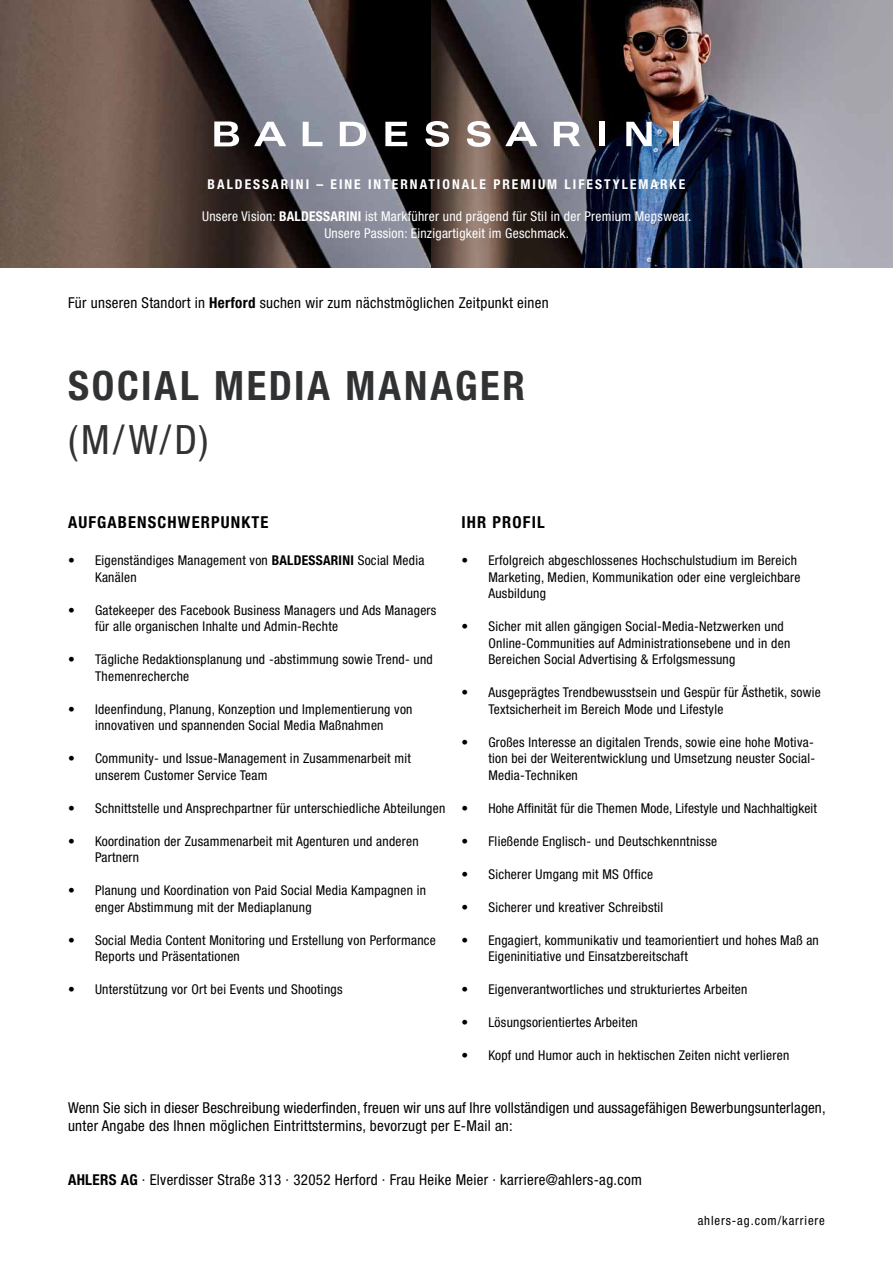
<style>
.page{position:relative;width:893px;height:1263px;background:#fff}
.page>*{position:absolute;margin:0;border:0;box-sizing:border-box;transform-origin:0 0}
.t1{font:700 condensed 40.5px "Helvetica Neue LT Std";letter-spacing:.065em;color:#313233}
.t2{font:condensed 40.5px "Helvetica Neue LT Std";color:#313233}
.t3{font:700 condensed 16.5px "Helvetica Neue LT Std";letter-spacing:.07em;color:#000}
.t4{font:condensed 15px/18px "Helvetica Neue LT Std";letter-spacing:.02em;color:#000}
.t5{font:condensed 13.5px/16.5px "Helvetica Neue LT Std";letter-spacing:.02em;color:#000}
.t6{font:condensed 13.5px/16.2px "Helvetica Neue LT Std";letter-spacing:.02em;color:#fff;text-align:center}
.t7{font:700 condensed 13.5px "Helvetica Neue LT Std";letter-spacing:.15em;color:#fff}
.t8{font:condensed 12.75px "Helvetica Neue LT Std";letter-spacing:.07em;color:#000}
.s1{font-weight:700}
</style>
<div class="page">
<img style="left:0;top:0;width:893px;height:268px">
<svg style="left:385px;top:122px;width:22px;height:24px"></svg>
<svg style="left:425px;top:121px;width:24px;height:26px"></svg>
<svg style="left:467px;top:121px;width:24px;height:26px"></svg>
<div style="left:673px;top:122px;width:6px;height:24px;background:#fff"></div>
<div style="left:599px;top:122px;width:6px;height:24px;background:#fff"></div>
<svg style="left:626px;top:122px;width:26px;height:24px"></svg>
<svg style="left:340px;top:122px;width:26px;height:24px"></svg>
<svg style="left:303px;top:122px;width:19px;height:24px"></svg>
<svg style="left:214px;top:121px;width:25px;height:25px"></svg>
<svg style="left:254px;top:122px;width:32px;height:24px"></svg>
<svg style="left:505px;top:122px;width:32px;height:24px"></svg>
<svg style="left:554px;top:122px;width:26px;height:24px"></svg>
<p class="t7" style="left:208px;top:176px;width:479px">BALDESSARINI – EINE INTERNATIONALE PREMIUM LIFESTYLEMARKE</p>
<p class="t6" style="left:202px;top:208px;width:491px">Unsere Vision: <span class="s1">BALDESSARINI</span> ist Markführer und prägend für Stil in der Premium Menswear.<br>Unsere Passion: Einzigartigkeit im Geschmack.</p>
<p class="t4" style="left:68px;top:294px;width:482px">Für unseren Standort in <span class="s1">Herford</span> suchen wir zum nächstmöglichen Zeitpunkt einen</p>
<h1 class="t1" style="left:68px;top:361px;width:458px">SOCIAL MEDIA MANAGER</h1>
<h1 class="t2" style="left:68px;top:416px;width:142px">(M/W/D)</h1>
<p class="t3" style="left:68px;top:512px;width:202px">AUFGABENSCHWERPUNKTE</p>
<p class="t3" style="left:461px;top:512px;width:85px">IHR PROFIL</p>
<p class="t5" style="left:95px;top:552px;width:331px;text-indent:-27px">• Eigenständiges Management von <span class="s1">BALDESSARINI</span> Social Media<br>Kanälen</p>
<p class="t5" style="left:95px;top:601px;width:343px;text-indent:-27px">• Gatekeeper des Facebook Business Managers und Ads Managers für alle organischen Inhalte und Admin-Rechte</p>
<p class="t5" style="left:95px;top:651px;width:339px;text-indent:-27px">• Tägliche Redaktionsplanung und -abstimmung sowie Trend- und<br>Themenrecherche</p>
<p class="t5" style="left:68px;top:700px;width:346px;text-align:center">• Ideenfindung, Planung, Konzeption und Implementierung von innovativen und spannenden Social Media Maßnahmen</p>
<p class="t5" style="left:95px;top:750px;width:318px;text-indent:-27px">• Community- und Issue-Management in Zusammenarbeit mit unserem Customer Service Team</p>
<p class="t5" style="left:68px;top:799px;width:379px">• Schnittstelle und Ansprechpartner für unterschiedliche Abteilungen</p>
<p class="t5" style="left:95px;top:832px;width:325px;text-indent:-27px">• Koordination der Zusammenarbeit mit Agenturen und anderen<br>Partnern</p>
<p class="t5" style="left:95px;top:882px;width:333px;text-indent:-27px">• Planung und Koordination von Paid Social Media Kampagnen in enger Abstimmung mit der Mediaplanung</p>
<p class="t5" style="left:95px;top:931px;width:342px;text-indent:-27px">• Social Media Content Monitoring und Erstellung von Performance<br>Reports und Präsentationen</p>
<p class="t5" style="left:68px;top:981px;width:276px">• Unterstützung vor Ort bei Events und Shootings</p>
<p class="t5" style="left:488px;top:552px;width:314px;text-indent:-27px">• Erfolgreich abgeschlossenes Hochschulstudium im Bereich<br>Marketing, Medien, Kommunikation oder eine vergleichbare<br>Ausbildung</p>
<p class="t5" style="left:488px;top:618px;width:303px;text-indent:-27px">• Sicher mit allen gängigen Social-Media-Netzwerken und<br>Online-Communities auf Administrationsebene und in den<br>Bereichen Social Advertising &amp; Erfolgsmessung</p>
<p class="t5" style="left:488px;top:684px;width:334px;text-indent:-27px">• Ausgeprägtes Trendbewusstsein und Gespür für Ästhetik, sowie<br>Textsicherheit im Bereich Mode und Lifestyle</p>
<p class="t5" style="left:488px;top:733px;width:328px;text-align:justify;text-indent:-27px">• Großes Interesse an digitalen Trends, sowie eine hohe Motiva&shy;tion bei der Weiterentwicklung und Umsetzung neuster Social-Media-Techniken</p>
<p class="t5" style="left:461px;top:799px;width:357px">• Hohe Affinität für die Themen Mode, Lifestyle und Nachhaltigkeit</p>
<p class="t5" style="left:461px;top:832px;width:257px">• Fließende Englisch- und Deutschkenntnisse</p>
<p class="t5" style="left:461px;top:865px;width:193px">• Sicherer Umgang mit MS Office</p>
<p class="t5" style="left:461px;top:898px;width:203px">• Sicherer und kreativer Schreibstil</p>
<p class="t5" style="left:488px;top:931px;width:332px;text-indent:-27px">• Engagiert, kommunikativ und teamorientiert und hohes Maß an<br>Eigeninitiative und Einsatzbereitschaft</p>
<p class="t5" style="left:461px;top:981px;width:288px">• Eigenverantwortliches und strukturiertes Arbeiten</p>
<p class="t5" style="left:461px;top:1014px;width:178px">• Lösungsorientiertes Arbeiten</p>
<p class="t5" style="left:461px;top:1047px;width:329px">• Kopf und Humor auch in hektischen Zeiten nicht verlieren</p>
<p class="t4" style="left:68px;top:1099px;width:759px">Wenn Sie sich in dieser Beschreibung wiederfinden, freuen wir uns auf Ihre vollständigen und aussagefähigen Bewerbungsunterlagen, unter Angabe des Ihnen möglichen Eintrittstermins, bevorzugt per E-Mail an:</p>
<p class="t4" style="left:68px;top:1171px;width:575px"><span class="s1">AHLERS AG</span> · Elverdisser Straße 313 · 32052 Herford · Frau Heike Meier · karriere@ahlers-ag.com</p>
<p class="t8" style="left:698px;top:1213px;width:129px">ahlers-ag.com/karriere</p>
</div>
